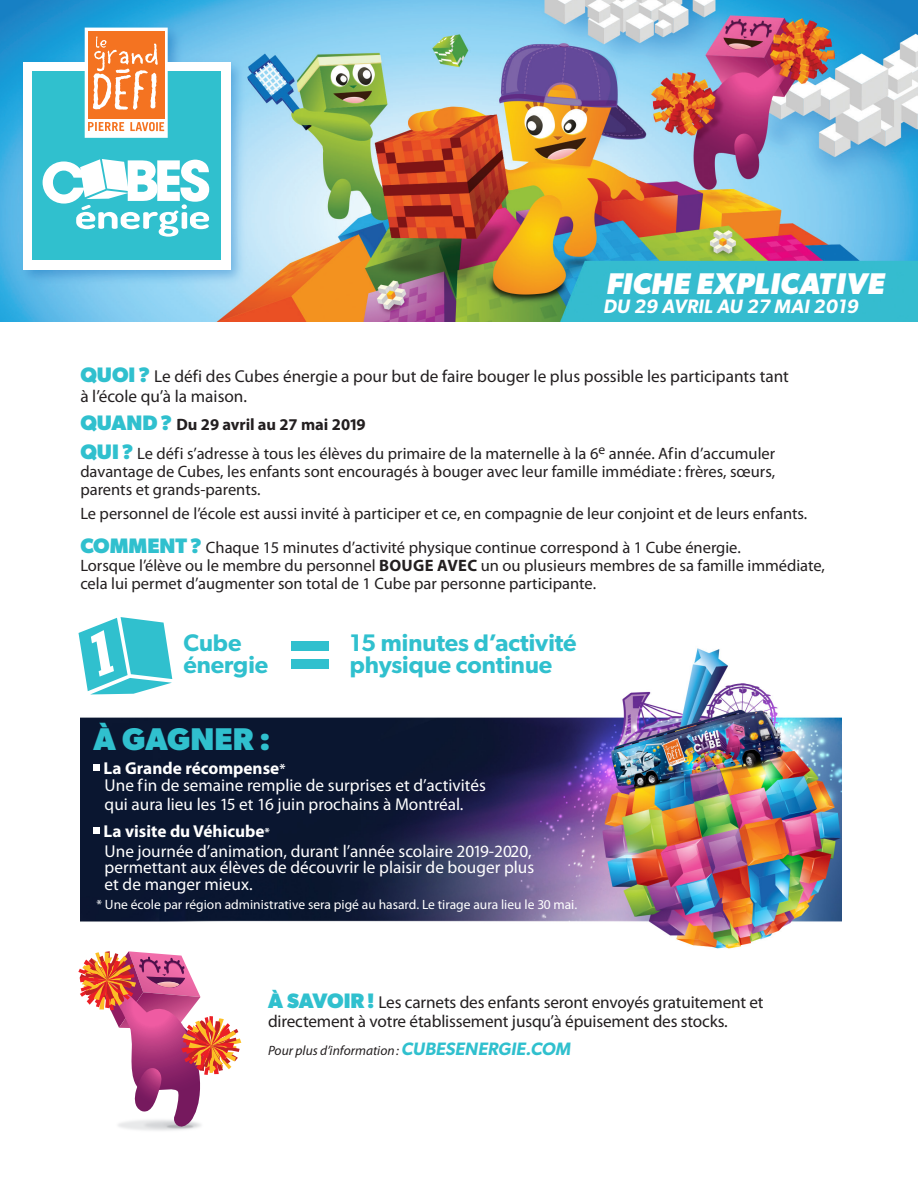
<style>
.page{position:relative;width:918px;height:1188px;background:#fff}
.page>*{position:absolute;margin:0;border:0;box-sizing:border-box;transform-origin:0 0}
.t1{font:700 31.5px "Gibson";color:#30c0ce}
.t2{font:italic 700 30px "Gibson";letter-spacing:.01em;color:#fff}
.t3{font:600 24px/21.9px "Gibson";color:#30c0ce}
.t4{font:italic 600 19.5px "Gibson";letter-spacing:.01em;color:#fff}
.t5{font:17.25px/16.5px "Myriad Pro";color:#fff}
.t6{font:17.25px/19.5px "Myriad Pro";letter-spacing:-.01em;color:#231f20}
.t7{font:16.5px/18px "Myriad Pro";color:#231f20;text-align:justify}
.t8{font:700 16.5px "Myriad Pro";color:#231f20}
.t9{font:13.5px "Myriad Pro";color:#fff}
.t10{font:italic 13.5px "Myriad Pro";color:#231f20}
.s1{font-family:"Gibson";font-weight:700;font-size:21px;color:#30c0ce}
.s2{font-family:"Gibson";font-size:21px;color:#30c0ce}
.s3{font-weight:700}
.s4{font-weight:700;font-size:13.5px}
.s5{font-weight:700;font-size:12px}
.s6{font-family:"Gibson";font-weight:600;font-size:18px;color:#30c0ce}
</style>
<div class="page">
<img style="left:0;top:0;width:918px;height:322px">
<div style="left:23px;top:62px;width:207px;height:207px;background:#fff"></div>
<div style="left:32px;top:71px;width:189px;height:189px;background:#30c0ce"></div>
<svg style="left:43px;top:159px;width:166px;height:78px"></svg>
<div style="left:85px;top:28px;width:83px;height:110px;background:#fff"></div>
<div style="left:88px;top:31px;width:76px;height:88px;background:#f47321"></div>
<svg style="left:88px;top:122px;width:36px;height:9px"></svg>
<svg style="left:130px;top:122px;width:34px;height:9px"></svg>
<svg style="left:93px;top:36px;width:65px;height:74px"></svg>
<img style="left:80px;top:641px;width:761px;height:308px">
<svg style="left:94px;top:765px;width:6px;height:6px"></svg>
<svg style="left:94px;top:828px;width:6px;height:6px"></svg>
<div style="left:291px;top:642px;width:38px;height:9px;background:#30c0ce"></div>
<div style="left:291px;top:659px;width:38px;height:9px;background:#30c0ce"></div>
<svg style="left:79px;top:617px;width:93px;height:77px"></svg>
<svg style="left:78px;top:951px;width:163px;height:180px"></svg>
<p class="t2" style="left:606px;top:266px;width:279px">FICHE EXPLICATIVE</p>
<p class="t4" style="left:603px;top:294px;width:257px">DU 29 AVRIL AU 27 MAI 2019</p>
<p class="t6" style="left:80px;top:367px;width:710px"><span class="s1">QUOI?</span> Le défi des Cubes énergie a pour but de faire bouger le plus possible les participants tant à l’école qu’à la maison.</p>
<p class="t8" style="left:80px;top:416px;width:287px"><span class="s2">QUAND?</span> Du 29 avril au 27 mai 2019</p>
<p class="t7" style="left:80px;top:445px;width:696px"><span class="s1">QUI?</span> Le défi s’adresse à tous les élèves du primaire de la maternelle à la 6<sup>e</sup> année. Afin d’accumuler davantage de Cubes, les enfants sont encouragés à bouger avec leur famille immédiate: frères, sœurs, parents et grands-parents.</p>
<p class="t7" style="left:80px;top:505px;width:729px">Le personnel de l’école est aussi invité à participer et ce, en compagnie de leur conjoint et de leurs enfants.</p>
<p class="t7" style="left:80px;top:539px;width:746px;text-align:left"><span class="s1">COMMENT?</span> Chaque 15 minutes d’activité physique continue correspond à 1 Cube énergie.<br>Lorsque l’élève ou le membre du personnel <span class="s3">BOUGE AVEC</span> un ou plusieurs membres de sa famille immédiate, cela lui permet d’augmenter son total de 1 Cube par personne participante.</p>
<p class="t3" style="left:183px;top:631px;width:86px">Cube énergie</p>
<p class="t3" style="left:350px;top:631px;width:228px">15 minutes d’activité physique continue</p>
<p class="t1" style="left:94px;top:720px;width:178px">À GAGNER :</p>
<p class="t5" style="left:104px;top:760px;width:384px"><span class="s3">La Grande récompense</span><span class="s4">*<br></span>Une fin de semaine remplie de surprises et d’activités</p>
<p class="t5" style="left:105px;top:796px;width:360px">qui aura lieu les 15 et 16 juin prochains à Montréal.</p>
<p class="t5" style="left:104px;top:822px;width:430px;line-height:19.5px"><span class="s3">La visite du Véhicube</span><span class="s5">*<br></span>Une journée d’animation, durant l’année scolaire 2019-2020,</p>
<p class="t5" style="left:105px;top:859px;width:431px">permettant aux élèves de découvrir le plaisir de bouger plus et de manger mieux.</p>
<p class="t9" style="left:97px;top:897px;width:482px">* Une école par région administrative sera pigé au hasard. Le tirage aura lieu le 30 mai.</p>
<p class="t6" style="left:268px;top:993px;width:497px"><span class="s1">À SAVOIR!</span> Les carnets des enfants seront envoyés gratuitement et directement à votre établissement jusqu’à épuisement des stocks.</p>
<p class="t10" style="left:268px;top:1043px;width:304px">Pour plus d’information: <span class="s6">CUBESENERGIE.COM</span></p>
</div>
